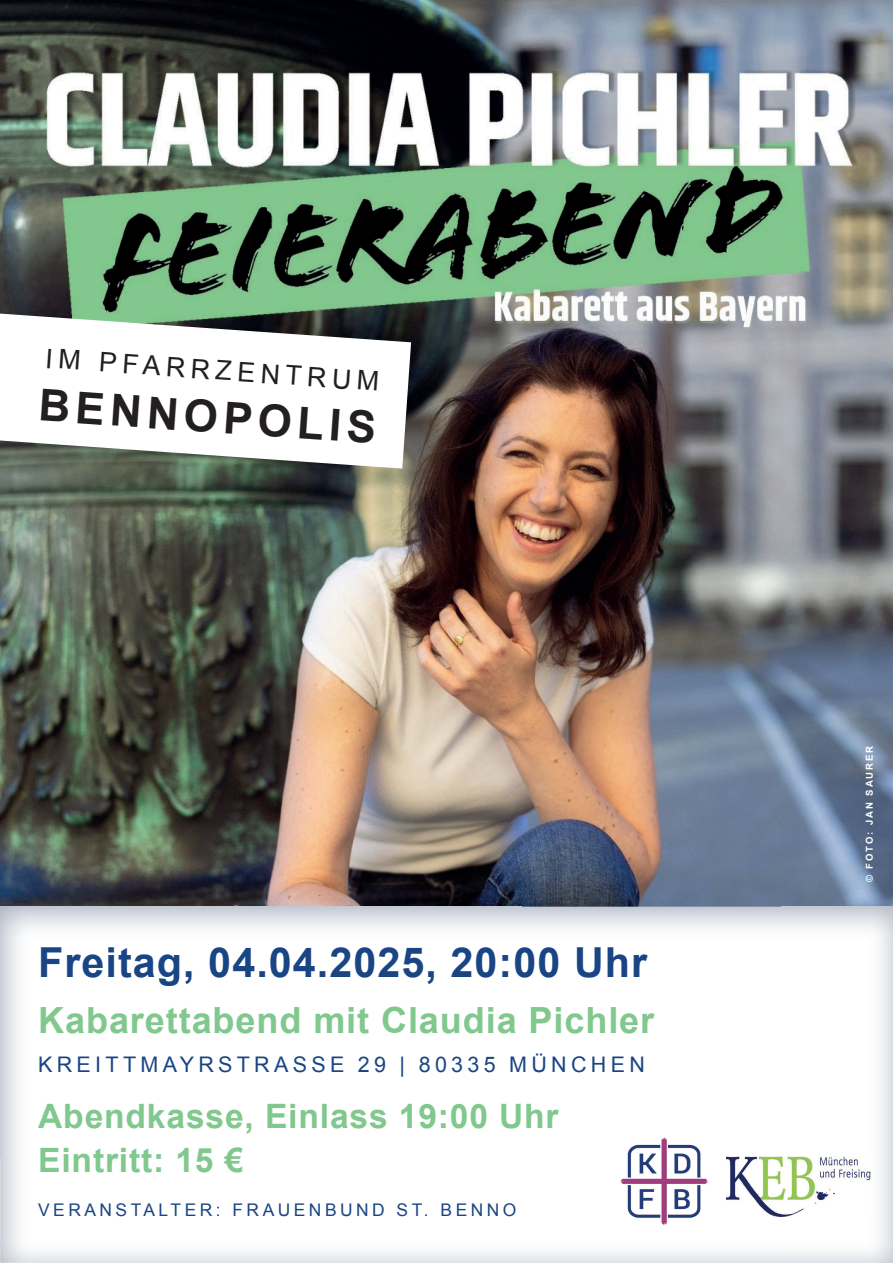
<style>
.page{position:relative;width:893px;height:1263px;background:#fff}
.page>*{position:absolute;margin:0;border:0;box-sizing:border-box;transform-origin:0 0}
.t1{font:700 43.95px "Arial";color:#231f20}
.t2{font:700 41.4px "Arial";letter-spacing:.025em;color:#1a4585}
.t3{font:700 36px "Arial";letter-spacing:.025em;color:#81c88e}
.t4{font:700 33.6px/43.5px "Arial";letter-spacing:.025em;color:#81c88e}
.t5{font:27px "Arial";color:#231f20}
.t6{font:21.45px "Arial";letter-spacing:.2em;color:#1a4585}
.t7{font:17.4px "Arial";letter-spacing:.2em;color:#1a4585}
.t8{font:700 9.6px "Arial";letter-spacing:.2em;color:#fff}
</style>
<div class="page">
<img style="left:0;top:0;width:893px;height:907px">
<img style="left:707px;top:1156px;width:75px;height:107px">
<img style="left:620px;top:1137px;width:90px;height:88px">
<img style="left:727px;top:1156px;width:143px;height:61px">
<svg style="left:0;top:314px;width:411px;height:155px"></svg>
<p class="t5" style="left:47px;top:340px;width:336px;rotate:4deg">IM PFARRZENTRUM</p>
<h1 class="t1" style="left:41px;top:376px;width:339px;rotate:4deg">BENNOPOLIS</h1>
<p class="t2" style="left:38px;top:935px;width:611px">Freitag, 04.04.2025, 20:00 Uhr</p>
<p class="t3" style="left:38px;top:997px;width:618px">Kabarettabend mit Claudia Pichler</p>
<p class="t6" style="left:38px;top:1050px;width:608px">KREITTMAYRSTRASSE 29 | 80335 MÜNCHEN</p>
<p class="t4" style="left:38px;top:1095px;width:522px">Abendkasse, Einlass 19:00 Uhr<br>Eintritt: 15 €</p>
<p class="t7" style="left:38px;top:1198px;width:480px">VERANSTALTER: FRAUENBUND ST. BENNO</p>
<p class="t8" style="left:863px;top:882px;width:138px;rotate:-90deg">© FOTO: JAN SAURER</p>
</div>
